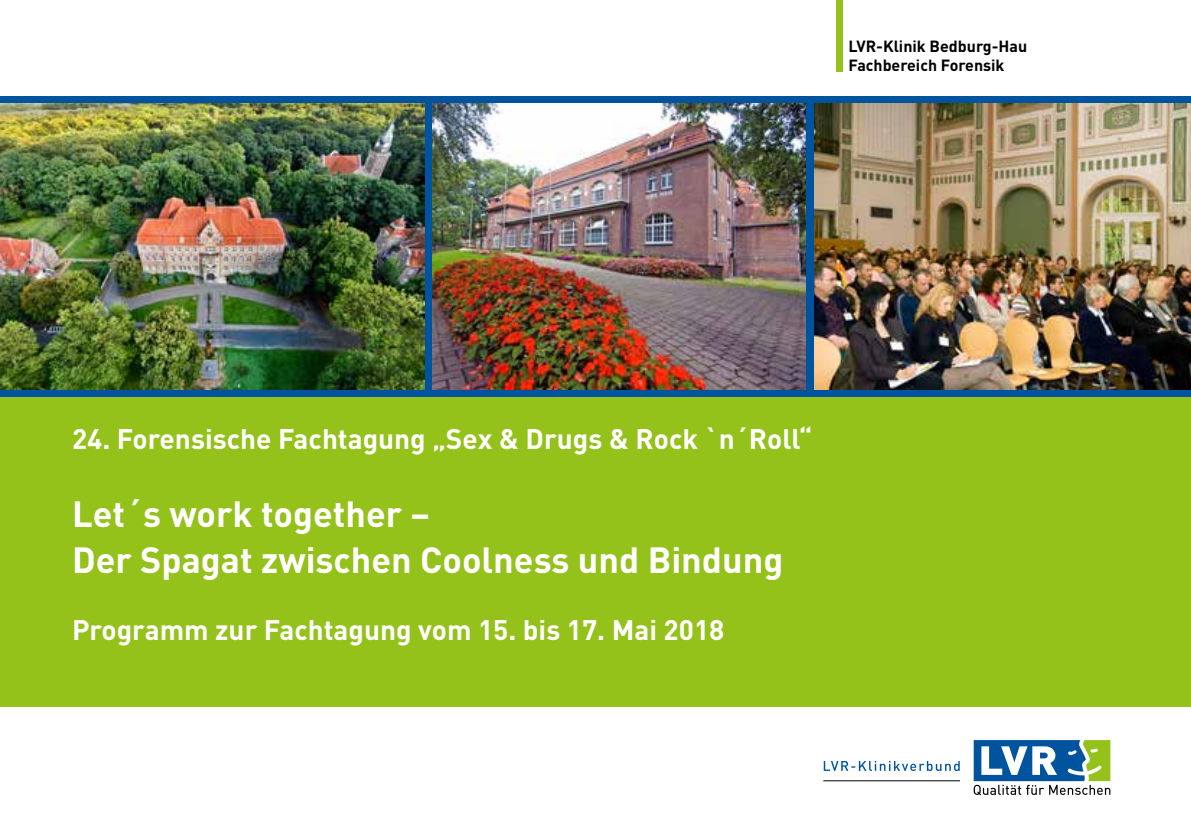
<style>
.page{position:relative;width:1191px;height:840px;background:#fff}
.page>*{position:absolute;margin:0;border:0;box-sizing:border-box;transform-origin:0 0}
.t1{font:700 36px/46px "DIN";color:#fff}
.t2{font:700 28px "DIN";color:#fff}
.t3{font:700 16px/19.2px "DIN";color:#000}
</style>
<div class="page">
<div style="left:0;top:397px;width:1191px;height:309px;background:#94c11a"></div>
<div style="left:0;top:96px;width:1191px;height:301px;background:#00549d"></div>
<img style="left:433px;top:104px;width:373px;height:285px">
<img style="left:814px;top:104px;width:377px;height:285px">
<img style="left:0;top:104px;width:424px;height:285px">
<div style="left:836px;top:0;width:6px;height:71px;background:#94c11a"></div>
<svg style="left:823px;top:760px;width:136px;height:10px"></svg>
<svg style="left:973px;top:740px;width:137px;height:54px"></svg>
<hr style="left:823px;top:780px;width:137px;height:1px;background:#000">
<p class="t3" style="left:848px;top:35px;width:180px">LVR-Klinik Bedburg-Hau<br>Fachbereich Forensik</p>
<p class="t2" style="left:72px;top:420px;width:742px">24. Forensische Fachtagung „Sex &amp; Drugs &amp; Rock `n´Roll“</p>
<p class="t1" style="left:72px;top:488px;width:713px">Let´s work together –<br>Der Spagat zwischen Coolness und Bindung</p>
<p class="t2" style="left:72px;top:611px;width:654px">Programm zur Fachtagung vom 15. bis 17. Mai 2018</p>
</div>
